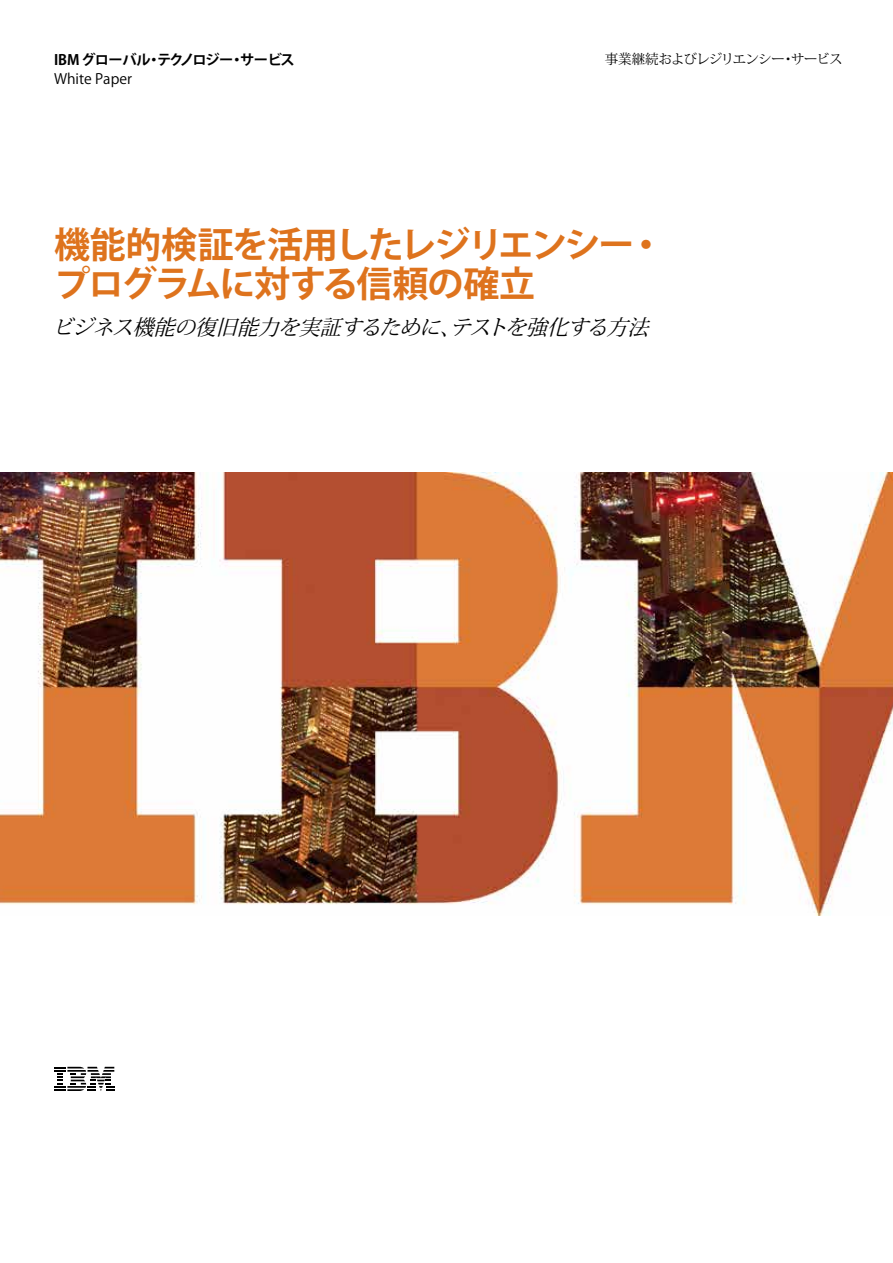
<style>
.page{position:relative;width:893px;height:1263px;background:#fff}
.page>*{position:absolute;margin:0;border:0;box-sizing:border-box;transform-origin:0 0}
.t1{font:700 36px/39px "Koz Go Pro";letter-spacing:-.05em;color:#de731d}
.t2{font:italic 21px "Koz Min Pro";color:#000}
.t3{font:700 14.25px "Koz Go Pro";letter-spacing:-.045em;color:#000}
.t4{font:14.25px "Koz Go Pro";color:#000}
.t5{font:13.5px "Koz Min Pro";letter-spacing:-.065em;color:#000}
</style>
<div class="page">
<img style="left:0;top:473px;width:893px;height:442px">
<svg style="left:54px;top:1067px;width:60px;height:24px"></svg>
<p class="t3" style="left:54px;top:51px;width:242px">IBM グローバル・テクノロジー・サービス</p>
<p class="t4" style="left:54px;top:70px;width:79px">White Paper</p>
<p class="t5" style="left:605px;top:50px;width:239px">事業継続およびレジリエンシー・サービス</p>
<p class="t1" style="left:54px;top:228px;width:612px">機能的検証を活用したレジリエンシー・プログラムに対する信頼の確立</p>
<p class="t2" style="left:52px;top:312px;width:605px">ビジネス機能の復旧能力を実証するために、テストを強化する方法</p>
</div>
